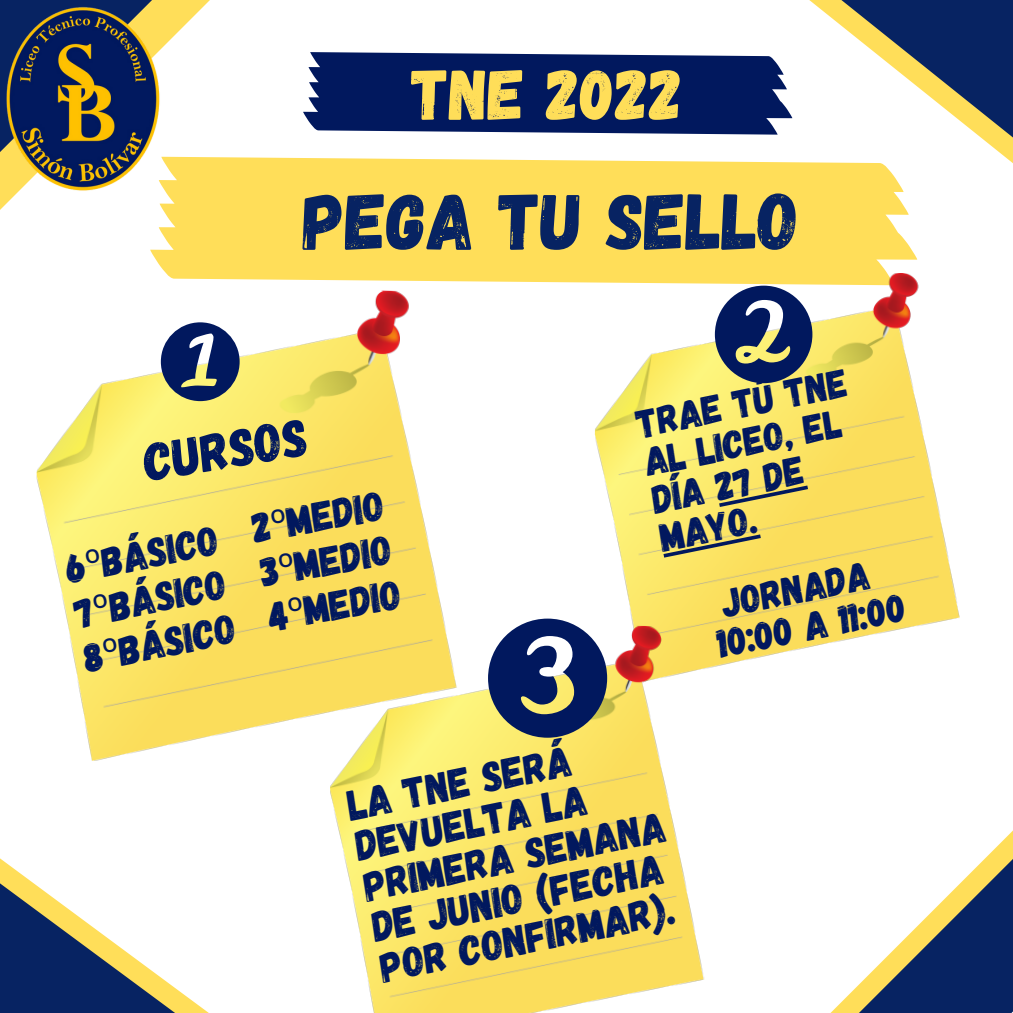
<style>
.page{position:relative;width:1013px;height:1013px;background:#fff}
.page>*{position:absolute;margin:0;border:0;box-sizing:border-box;transform-origin:0 0}
.t1{font:79.75px "Gagalin";color:#072362}
.t2{font:71.25px "Gagalin";color:#ffde59}
.t3{font:53.62px "Gagalin";color:#01185e}
.t4{font:42.38px/41.2px "Gagalin";color:#01185e}
.t5{font:41.12px "Gagalin";color:#01185e}
.t6{font:39.5px/38.6px "Gagalin";color:#01185e}
.s1{font-family:"Noto Sans"}
</style>
<div class="page">
<svg style="left:303px;top:52px;width:441px;height:83px;background:#162b6b"></svg>
<svg style="left:0;top:0;width:190px;height:210px"></svg>
<img style="left:0;top:0;width:166px;height:206px">
<svg style="left:831px;top:831px;width:181px;height:181px"></svg>
<div style="left:150px;top:157px;width:767px;height:126px;background:#ffde59"></div>
<svg style="left:773px;top:191px;width:144px;height:16px;background:#ffe16d"></svg>
<svg style="left:744px;top:0;width:268px;height:191px"></svg>
<svg style="left:0;top:858px;width:208px;height:154px"></svg>
<img style="left:589px;top:266px;width:371px;height:402px">
<img style="left:36px;top:282px;width:430px;height:479px">
<img style="left:324px;top:618px;width:388px;height:394px">
<svg style="left:161px;top:322px;width:79px;height:79px"></svg>
<svg style="left:715px;top:286px;width:97px;height:97px;background:#59667b"></svg>
<svg style="left:488px;top:618px;width:119px;height:119px"></svg>
<svg style="left:719px;top:485px;width:89px;height:22px;background:#d0bf63"></svg>
<svg style="left:663px;top:534px;width:97px;height:23px;background:#d1c265"></svg>
<p class="t2" style="left:411px;top:48px;width:273px">tne 2022</p>
<p class="t1" style="left:303px;top:170px;width:497px">PEGA TU SELLO</p>
<p class="t3" style="left:139px;top:428px;width:167px;rotate:-9deg">CURSOS</p>
<p class="t5" style="left:61px;top:543px;width:157px;rotate:-11deg">6<span class="s1">º</span>BÁSICO</p>
<p class="t5" style="left:70px;top:587px;width:155px;rotate:-11deg">7<span class="s1">º</span>BÁSICO</p>
<p class="t5" style="left:79px;top:631px;width:156px;rotate:-11deg">8<span class="s1">º</span>Básico</p>
<p class="t5" style="left:248px;top:502px;width:135px;rotate:-10deg">2<span class="s1">º</span>MEDIO</p>
<p class="t5" style="left:256px;top:546px;width:135px;rotate:-10deg">3<span class="s1">º</span>MEDIO</p>
<p class="t5" style="left:264px;top:590px;width:136px;rotate:-10deg">4<span class="s1">º</span>Medio</p>
<p class="t6" style="left:633px;top:403px;width:216px;rotate:-11deg">TRAE TÚ TNE<br>AL LICEO, EL<br>DÍA 27 DE<br>MAYO.</p>
<p class="t6" style="left:718px;top:583px;width:152px;rotate:-11deg">JORNADA</p>
<p class="t6" style="left:714px;top:622px;width:193px;rotate:-11deg">10:00 A 11:00</p>
<p class="t4" style="left:344px;top:782px;width:309px;rotate:-11deg">LA TNE SERÁ<br>DEVUELTA LA<br>PRIMERA SEMANA<br>DE JUNIO (FECHA<br>POR CONFIRMAR).</p>
</div>
